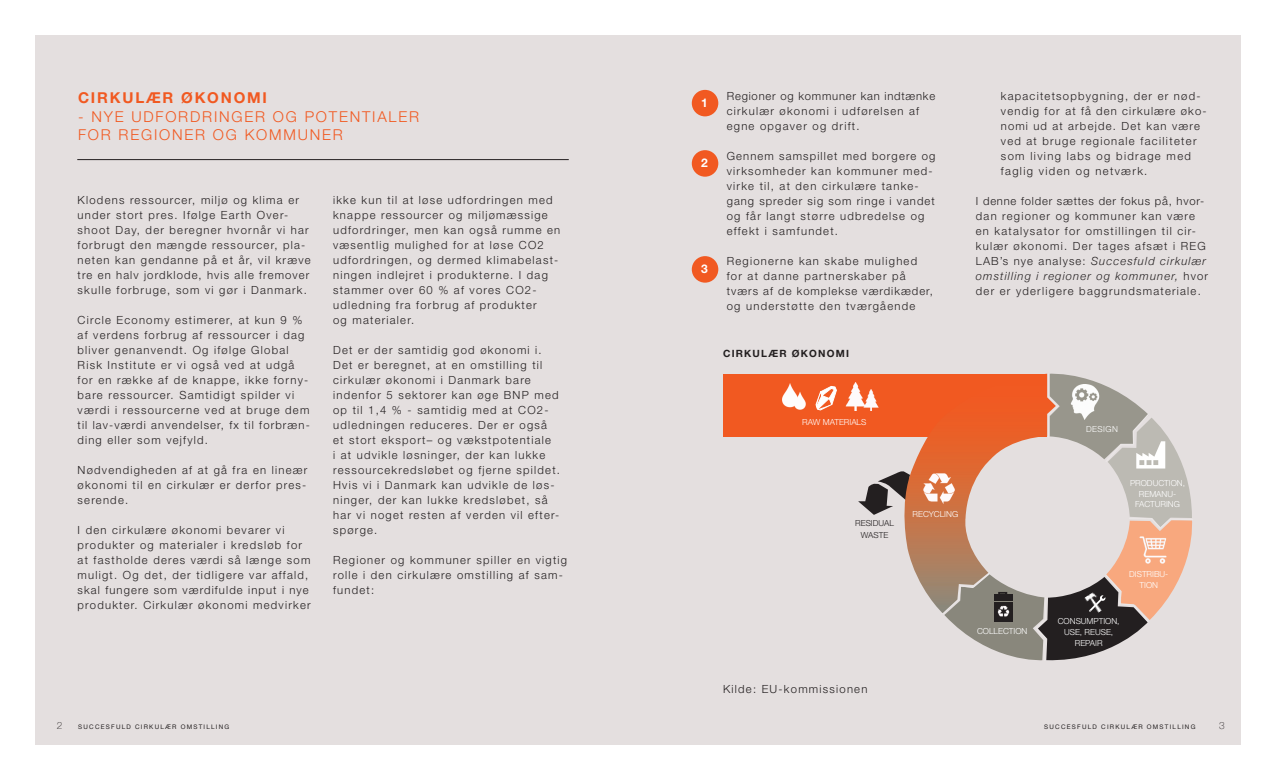
<style>
.page{position:relative;width:1276px;height:780px;background:#fff}
.page>*{position:absolute;margin:0;border:0;box-sizing:border-box;transform-origin:0 0}
.Overskrift_1_Thin_18{font:300 15px "Helvetica Neue";letter-spacing:.12em;color:#f15921}
.Overskrift_1_Thin_18-2{font:700 15px "Helvetica Neue";letter-spacing:.12em;color:#f15921}
.t1{font:700 12px "Helvetica Neue";color:#fff}
.Ny_brødtekst{font:300 11.25px/15px "Helvetica Neue";letter-spacing:.11em;color:#231f20}
.Overskrift_1_Thin_18-3{font:700 10px "Helvetica Neue";letter-spacing:.12em;color:#231f20}
.t2{font:100 10px "Helvetica Neue";color:#231f20}
.t3{font:300 8.38px "Helvetica Neue";color:#fff}
.t4{font:300 8.38px "Helvetica Neue";color:#231f20}
.t5{font:6.25px "Helvetica Neue";letter-spacing:.2em;color:#231f20}
.s1{font-style:italic}
</style>
<div class="page">
<div style="left:35px;top:35px;width:1205px;height:709px;background:#e4dfdf"></div>
<hr style="left:77px;top:159px;width:492px;height:1px;background:#231f20">
<div style="left:692px;top:90px;width:26px;height:26px;background:#f15921;border-radius:50%"></div>
<div style="left:692px;top:150px;width:26px;height:27px;background:#f15921;border-radius:50%"></div>
<div style="left:692px;top:256px;width:26px;height:26px;background:#f15921;border-radius:50%"></div>
<div style="left:723px;top:373px;width:323px;height:63px;background:#f15921"></div>
<img style="left:782px;top:383px;width:10px;height:24px">
<img style="left:787px;top:387px;width:19px;height:23px">
<img style="left:845px;top:382px;width:13px;height:28px">
<svg style="left:815px;top:386px;width:22px;height:25px"></svg>
<svg style="left:858px;top:373px;width:335px;height:288px"></svg>
<p class="Overskrift_1_Thin_18-2" style="left:78px;top:88px;width:190px">CIRKULÆR ØKONOMI</p>
<p class="Overskrift_1_Thin_18" style="left:78px;top:107px;width:343px">- NYE UDFORDRINGER OG POTENTIALER</p>
<p class="Overskrift_1_Thin_18" style="left:78px;top:126px;width:266px">FOR REGIONER OG KOMMUNER</p>
<p class="Ny_brødtekst" style="left:78px;top:192px;width:234px">Klodens ressourcer, miljø og klima er under stort pres. Ifølge Earth Over&shy;shoot Day, der beregner hvornår vi har forbrugt den mængde ressourcer, pla&shy;neten kan gendanne på et år, vil kræve tre en halv jordklode, hvis alle fremover skulle forbruge, som vi gør i Danmark.</p>
<p class="Ny_brødtekst" style="left:78px;top:312px;width:234px">Circle Economy estimerer, at kun 9 % af verdens forbrug af ressourcer i dag bliver genanvendt. Og ifølge Global Risk Institute er vi også ved at udgå for en række af de knappe, ikke forny&shy;bare ressourcer. Samtidigt spilder vi værdi i ressourcerne ved at bruge dem til lav-værdi anvendelser, fx til forbræn&shy;ding eller som vejfyld.</p>
<p class="Ny_brødtekst" style="left:78px;top:462px;width:231px;text-align:justify">Nødvendigheden af at gå fra en lineær økonomi til en cirkulær er derfor pres&shy;serende.</p>
<p class="Ny_brødtekst" style="left:78px;top:522px;width:234px">I den cirkulære økonomi bevarer vi produkter og materialer i kredsløb for at fastholde deres værdi så længe som muligt. Og det, der tidligere var affald, skal fungere som værdifulde input i nye produkter. Cirkulær økonomi medvirker</p>
<p class="Ny_brødtekst" style="left:333px;top:192px;width:229px">ikke kun til at løse udfordringen med knappe ressourcer og miljømæssige udfordringer, men kan også rumme en væsentlig mulighed for at løse CO2 udfordringen, og dermed klimabelast&shy;ningen indlejret i produkterne. I dag stammer over 60 % af vores CO2-</p>
<p class="Ny_brødtekst" style="left:333px;top:297px;width:205px">udledning fra forbrug af produkter</p>
<p class="Ny_brødtekst" style="left:333px;top:312px;width:83px">og materialer.</p>
<p class="Ny_brødtekst" style="left:333px;top:342px;width:210px">Det er der samtidig god økonomi i.</p>
<p class="Ny_brødtekst" style="left:333px;top:357px;width:211px">Det er beregnet, at en omstilling til</p>
<p class="Ny_brødtekst" style="left:333px;top:372px;width:199px">cirkulær økonomi i Danmark bare</p>
<p class="Ny_brødtekst" style="left:333px;top:387px;width:227px">indenfor 5 sektorer kan øge BNP med op til 1,4 % - samtidig med at CO2- udledningen reduceres. Der er også</p>
<p class="Ny_brødtekst" style="left:333px;top:432px;width:219px">et stort eksport– og vækstpotentiale</p>
<p class="Ny_brødtekst" style="left:333px;top:447px;width:228px">i at udvikle løsninger, der kan lukke ressourcekredsløbet og fjerne spildet.<br>Hvis vi i Danmark kan udvikle de løs&shy;ninger, der kan lukke kredsløbet, så har vi noget resten af verden vil efter&shy;spørge.</p>
<p class="Ny_brødtekst" style="left:333px;top:552px;width:235px">Regioner og kommuner spiller en vigtig rolle i den cirkulære omstilling af sam&shy;fundet:</p>
<p class="t1" style="left:701px;top:95px;width:8px">1</p>
<p class="t1" style="left:701px;top:155px;width:8px">2</p>
<p class="t1" style="left:701px;top:261px;width:8px">3</p>
<p class="Ny_brødtekst" style="left:727px;top:88px;width:210px">Regioner og kommuner kan indtænke cirkulær økonomi i udførelsen af egne opgaver og drift.</p>
<p class="Ny_brødtekst" style="left:727px;top:148px;width:210px">Gennem samspillet med borgere og virksomheder kan kommuner med&shy;virke til, at den cirkulære tanke&shy;gang spreder sig som ringe i vandet og får langt større udbredelse og effekt i samfundet.</p>
<p class="Ny_brødtekst" style="left:727px;top:253px;width:207px">Regionerne kan skabe mulighed for at danne partnerskaber på tværs af de komplekse værdikæder, og understøtte den tværgående</p>
<p class="Overskrift_1_Thin_18-3" style="left:723px;top:347px;width:127px">CIRKULÆR ØKONOMI</p>
<p class="Ny_brødtekst" style="left:1001px;top:88px;width:207px">kapacitetsopbygning, der er nød&shy;vendig for at få den cirkulære øko&shy;nomi ud at arbejde. Det kan være ved at bruge regionale faciliteter som living labs og bidrage med faglig viden og netværk.</p>
<p class="Ny_brødtekst" style="left:976px;top:193px;width:233px">I denne folder sættes der fokus på, hvor&shy;dan regioner og kommuner kan være en katalysator for omstillingen til cir&shy;kulær økonomi. Der tages afsæt i REG LAB’s nye analyse: <span class="s1">Succesfuld cirkulær omstilling i regioner og kommuner,</span> hvor der er yderligere baggrundsmateriale.</p>
<p class="t3" style="left:802px;top:417px;width:66px">RAW MATERIALS</p>
<p class="t4" style="left:855px;top:517px;width:40px">RESIDUAL</p>
<p class="t4" style="left:861px;top:529px;width:29px">WASTE</p>
<p class="t3" style="left:912px;top:508px;width:47px">RECYCLING</p>
<p class="Ny_brødtekst" style="left:723px;top:681px;width:146px">Kilde: EU-kommissionen</p>
<p class="t3" style="left:977px;top:626px;width:52px">COLLECTION</p>
<p class="t3" style="left:1086px;top:423px;width:33px">DESIGN</p>
<p class="t3" style="left:1130px;top:478px;width:57px">PRODUCTION,</p>
<p class="t3" style="left:1139px;top:488px;width:39px">REMANU-</p>
<p class="t3" style="left:1135px;top:499px;width:46px">FACTURING</p>
<p class="t3" style="left:1129px;top:569px;width:41px">DISTRIBU-</p>
<p class="t3" style="left:1139px;top:579px;width:20px">TION</p>
<p class="t3" style="left:1057px;top:616px;width:63px">CONSUMPTION,</p>
<p class="t3" style="left:1064px;top:627px;width:51px">USE, REUSE,</p>
<p class="t3" style="left:1074px;top:637px;width:29px">REPAIR</p>
<p class="t2" style="left:57px;top:717px;width:7px">2</p>
<p class="t5" style="left:78px;top:722px;width:153px">SUCCESFULD CIRKULÆR OMSTILLING</p>
<p class="t5" style="left:1044px;top:722px;width:153px">SUCCESFULD CIRKULÆR OMSTILLING</p>
<p class="t2" style="left:1219px;top:717px;width:7px">3</p>
</div>
